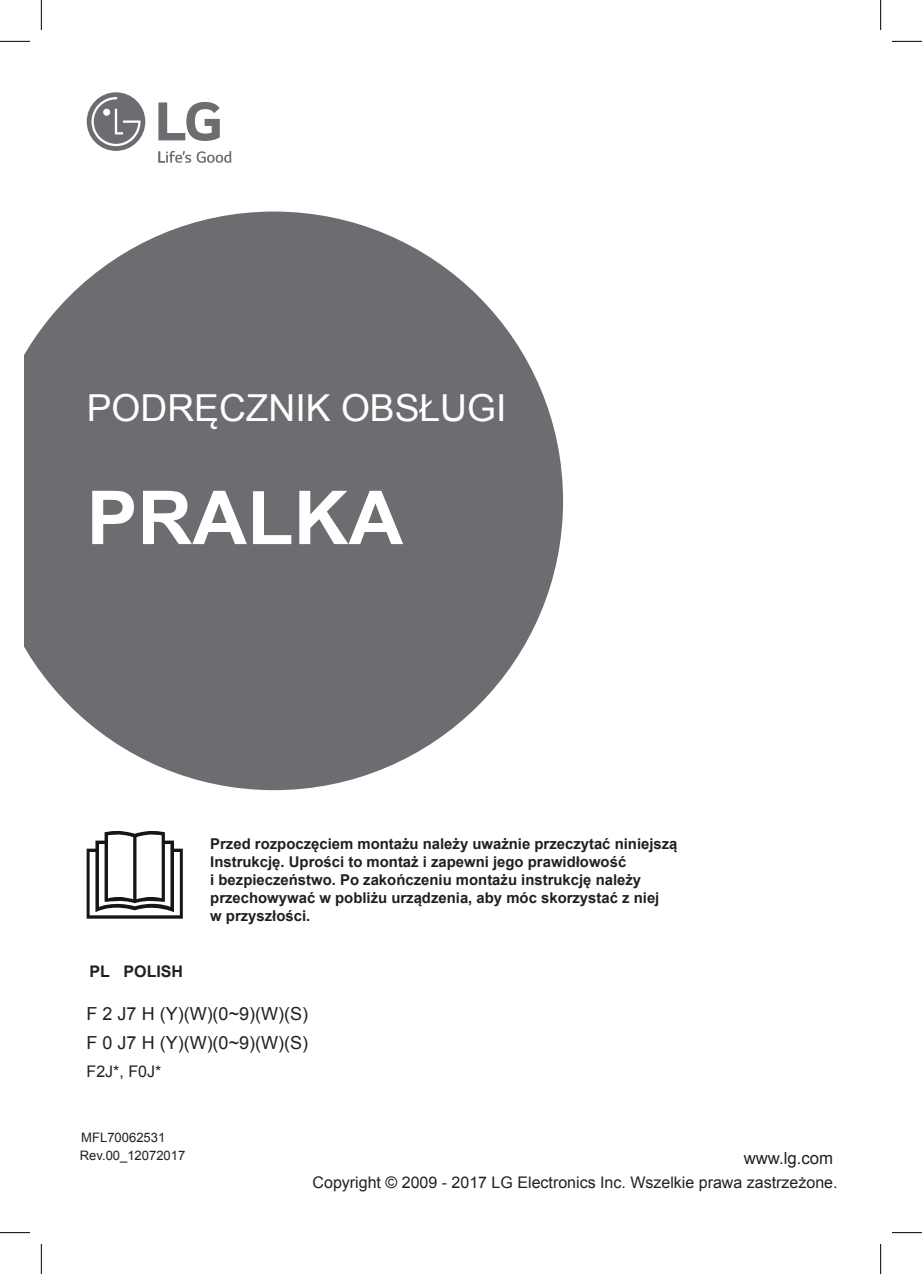
<style>
.page{position:relative;width:922px;height:1274px;background:#fff}
.page>*{position:absolute;margin:0;border:0;box-sizing:border-box;transform-origin:0 0}
.t1{font:700 74.4px "Arial";color:#fff}
.t2{font:37.2px "Arial";color:#fff}
.t3{font:18px/28.6px "Arial";color:#231f20}
.t4{font:16.8px "Arial";color:#231f20}
.t5{font:16px "Arial";color:#231f20}
.t6{font:700 16px "Arial";color:#231f20}
.t7{font:700 14.8px/18px "Arial";color:#231f20}
.t8{font:13px/18px "Arial";color:#231f20}
</style>
<div class="page">
<svg style="left:24px;top:211px;width:539px;height:579px;fill:#6c6d70"></svg>
<div style="left:87px;top:92px;width:58px;height:59px;background:#6c6d70;border-radius:50%"></div>
<svg style="left:91px;top:97px;width:50px;height:49px"></svg>
<svg style="left:158px;top:151px;width:33px;height:12px"></svg>
<svg style="left:197px;top:151px;width:34px;height:12px"></svg>
<svg style="left:158px;top:102px;width:62px;height:39px"></svg>
<svg style="left:87px;top:830px;width:96px;height:88px"></svg>
<hr style="left:0;top:41px;width:30px;height:1px;background:#000">
<hr style="left:892px;top:41px;width:30px;height:1px;background:#000">
<hr style="left:0;top:1232px;width:30px;height:1px;background:#000">
<hr style="left:892px;top:1232px;width:30px;height:1px;background:#000">
<hr style="left:41px;top:0;width:1px;height:30px;background:#000">
<hr style="left:41px;top:1243px;width:1px;height:30px;background:#000">
<hr style="left:880px;top:0;width:1px;height:30px;background:#000">
<hr style="left:880px;top:1243px;width:1px;height:30px;background:#000">
<h2 class="t2" style="left:87px;top:384px;width:421px">PODRĘCZNIK OBSŁUGI</h2>
<h1 class="t1" style="left:87px;top:468px;width:318px">PRALKA</h1>
<p class="t7" style="left:210px;top:835px;width:469px">Przed rozpoczęciem montażu należy uważnie przeczytać niniejszą Instrukcję. Uprości to montaż i zapewni jego prawidłowość<br>i bezpieczeństwo. Po zakończeniu montażu instrukcję należy przechowywać w pobliżu urządzenia, aby móc skorzystać z niej<br>w przyszłości.</p>
<p class="t6" style="left:90px;top:960px;width:95px">PL POLISH</p>
<p class="t3" style="left:87px;top:999px;width:223px">F 2 J7 H (Y)(W)(0~9)(W)(S)<br>F 0 J7 H (Y)(W)(0~9)(W)(S)</p>
<p class="t5" style="left:87px;top:1060px;width:76px">F2J*, F0J*</p>
<p class="t8" style="left:80px;top:1128px;width:107px">MFL70062531<br>Rev.00_12072017</p>
<p class="t4" style="left:744px;top:1146px;width:91px">www.lg.com</p>
<p class="t5" style="left:313px;top:1171px;width:526px">Copyright © 2009 - 2017 LG Electronics Inc. Wszelkie prawa zastrzeżone.</p>
</div>
